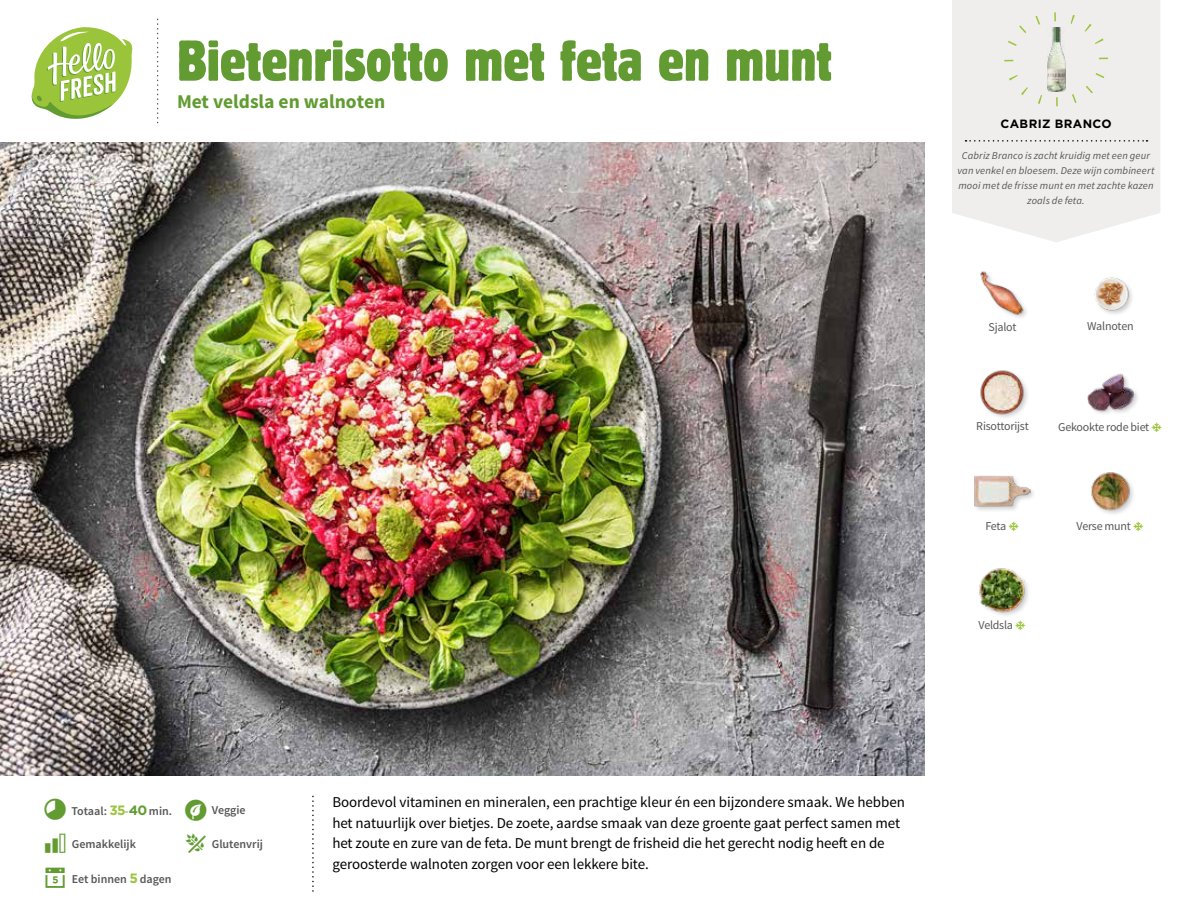
<style>
.page{position:relative;width:1188px;height:918px;background:#fff}
.page>*{position:absolute;margin:0;border:0;box-sizing:border-box;transform-origin:0 0}
.t1{font:condensed 57px "Block Berthold BQ";color:#619b31}
.t2{font:700 19.5px "Source Sans Pro";color:#619b31}
.t3{font:15px/20.5px "Source Sans Pro";letter-spacing:-.005em;color:#000}
.t4{font:12px "Source Sans Pro";letter-spacing:-.02em;color:#575756}
.t5{font:600 12px "Source Sans Pro";color:#575756}
.t6{font:700 12px "Gotham";letter-spacing:.03em;color:#000}
.t7{font:italic 10.5px/14.7px "Source Sans Pro";letter-spacing:.015em;color:#575756;text-align:center}
.s1{font-family:"Gotham";font-weight:700;font-size:13.5px;color:#9ac43a}
.s2{color:#87ac54}
.s3{font-family:"Gotham";font-weight:700;font-size:13.5px;color:#619b31}
</style>
<div class="page">
<svg style="left:31px;top:27px;width:102px;height:92px"></svg>
<img style="left:0;top:142px;width:925px;height:634px">
<div style="left:952px;top:0;width:208px;height:242px;background:#f0eeed"></div>
<svg style="left:966px;top:140px;width:182px;height:2px"></svg>
<div style="left:1004px;top:12px;width:104px;height:94px;border:9px dashed #9ac43a;border-radius:50%"></div>
<img style="left:1094px;top:277px;width:38px;height:37px">
<img style="left:1091px;top:472px;width:42px;height:42px">
<div style="left:1087px;top:373px;width:54px;height:44px;background:#000;opacity:.2"></div>
<img style="left:1087px;top:373px;width:48px;height:44px">
<img style="left:980px;top:271px;width:47px;height:47px">
<div style="left:973px;top:475px;width:64px;height:39px;background:#000;opacity:.2"></div>
<img style="left:973px;top:475px;width:57px;height:39px">
<img style="left:979px;top:568px;width:49px;height:48px">
<img style="left:980px;top:370px;width:48px;height:48px">
<img style="left:1047px;top:28px;width:18px;height:63px">
<h1 class="t1" style="left:177px;top:28px;width:657px">Bietenrisotto met feta en munt</h1>
<h2 class="t2" style="left:177px;top:89px;width:210px">Met veldsla en walnoten</h2>
<p class="t6" style="left:1001px;top:116px;width:113px">CABRIZ BRANCO</p>
<p class="t7" style="left:957px;top:149px;width:199px">Cabriz Branco is zacht kruidig met een geur van venkel en bloesem. Deze wijn combineert mooi met de frisse munt en met zachte kazen zoals de feta.</p>
<p class="t4" style="left:989px;top:319px;width:29px">Sjalot</p>
<p class="t4" style="left:1087px;top:319px;width:48px">Walnoten</p>
<p class="t4" style="left:976px;top:418px;width:54px">Risottorijst</p>
<p class="t4" style="left:1058px;top:420px;width:93px">Gekookte rode biet</p>
<p class="t4" style="left:985px;top:519px;width:22px">Feta</p>
<p class="t4" style="left:1077px;top:519px;width:56px">Verse munt</p>
<p class="t4" style="left:979px;top:618px;width:36px">Veldsla</p>
<p class="t5" style="left:71px;top:803px;width:102px">Totaal: <span class="s1">35</span><span class="s2">-</span><span class="s3">40</span> min.</p>
<p class="t5" style="left:212px;top:803px;width:35px">Veggie</p>
<p class="t5" style="left:72px;top:837px;width:66px">Gemakkelijk</p>
<p class="t5" style="left:212px;top:837px;width:53px">Glutenvrij</p>
<p class="t5" style="left:72px;top:871px;width:101px">Eet binnen <span class="s1">5</span> dagen</p>
<p class="t3" style="left:332px;top:792px;width:574px">Boordevol vitaminen en mineralen, een prachtige kleur én een bijzondere smaak. We hebben het natuurlijk over bietjes. De zoete, aardse smaak van deze groente gaat perfect samen met het zoute en zure van de feta. De munt brengt de frisheid die het gerecht nodig heeft en de geroosterde walnoten zorgen voor een lekkere bite.</p>
</div>
